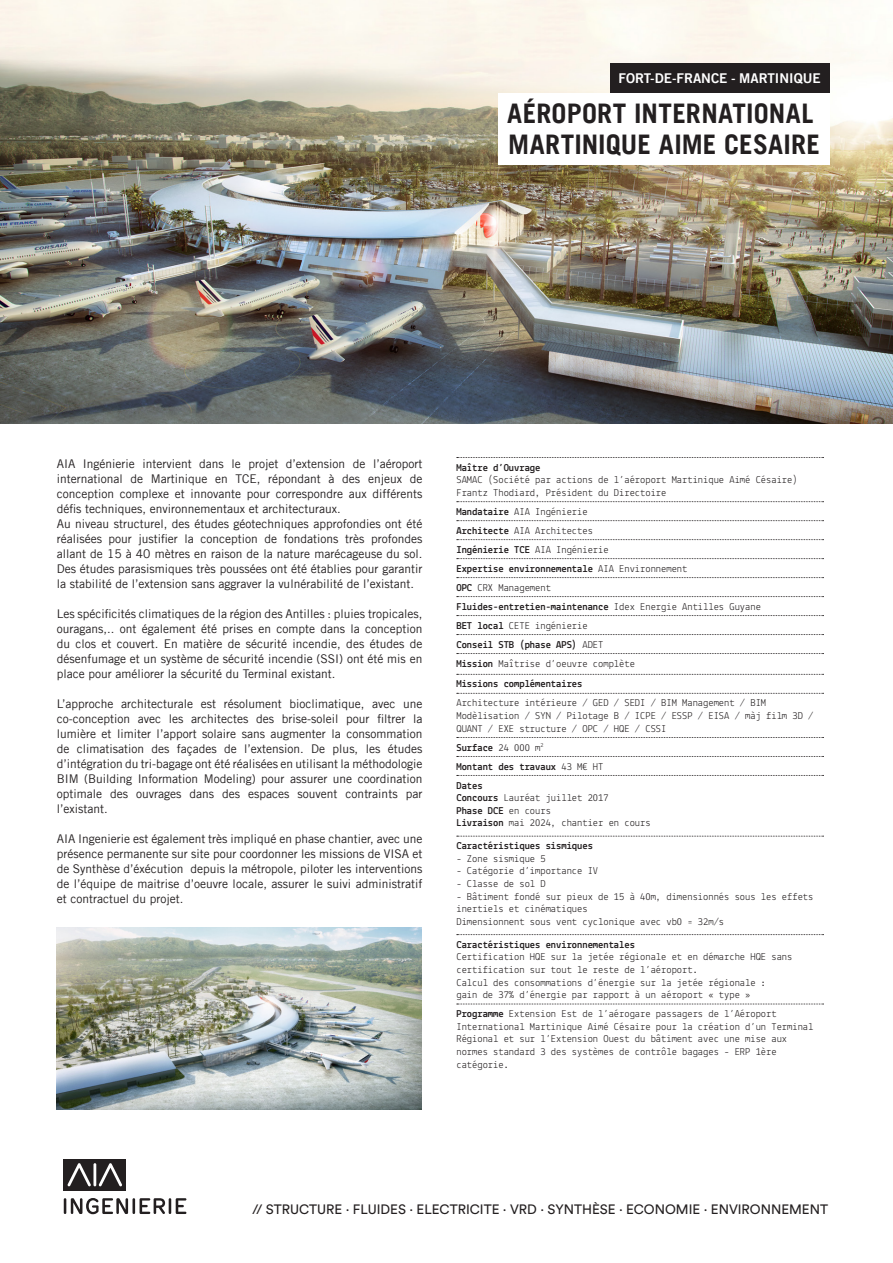
<style>
.page{position:relative;width:893px;height:1263px;background:#fff}
.page>*{position:absolute;margin:0;border:0;box-sizing:border-box;transform-origin:0 0}
.t1{font:700 27px "Trade Gothic LT";letter-spacing:.01em;color:#231f20}
.t2{font:13.5px "Circular Pro";color:#231f20}
.t3{font:13.5px "Trade Gothic LT Bold Two";color:#fff}
.t4{font:12px/15px "Trade Gothic LT";color:#231f20;text-align:justify}
.t5{font:10.5px/12.6px "Lekton";color:#231f20}
.t6{font:700 10.5px/19px "Lekton";color:#231f20}
.s1{font-weight:700}
.s2{font-weight:400}
</style>
<div class="page">
<div style="left:64px;top:1159px;width:62px;height:31px;background:#231f20"></div>
<svg style="left:67px;top:1163px;width:24px;height:23px"></svg>
<hr style="left:93px;top:1163px;width:3px;height:23px;background:#fff">
<svg style="left:99px;top:1163px;width:23px;height:23px"></svg>
<svg style="left:64px;top:1198px;width:122px;height:16px"></svg>
<img style="left:0;top:0;width:893px;height:423px">
<div style="left:610px;top:64px;width:219px;height:29px;background:#231f20"></div>
<svg style="left:457px;top:457px;width:366px;height:1px"></svg>
<svg style="left:457px;top:501px;width:366px;height:1px"></svg>
<svg style="left:457px;top:520px;width:366px;height:1px"></svg>
<svg style="left:457px;top:539px;width:366px;height:1px"></svg>
<svg style="left:457px;top:558px;width:366px;height:1px"></svg>
<svg style="left:457px;top:577px;width:366px;height:1px"></svg>
<svg style="left:457px;top:596px;width:366px;height:1px"></svg>
<svg style="left:457px;top:615px;width:366px;height:1px"></svg>
<svg style="left:457px;top:634px;width:366px;height:1px"></svg>
<svg style="left:457px;top:653px;width:366px;height:1px"></svg>
<svg style="left:457px;top:674px;width:366px;height:1px"></svg>
<svg style="left:457px;top:693px;width:366px;height:1px"></svg>
<svg style="left:457px;top:737px;width:366px;height:1px"></svg>
<svg style="left:457px;top:756px;width:366px;height:1px"></svg>
<svg style="left:457px;top:775px;width:366px;height:1px"></svg>
<svg style="left:457px;top:836px;width:366px;height:1px"></svg>
<svg style="left:457px;top:934px;width:366px;height:1px"></svg>
<svg style="left:457px;top:1004px;width:366px;height:1px"></svg>
<div style="left:498px;top:124px;width:331px;height:41px;background:#fff"></div>
<div style="left:498px;top:93px;width:331px;height:40px;background:#fff"></div>
<img style="left:57px;top:927px;width:364px;height:183px">
<p class="t3" style="left:618px;top:70px;width:204px">FORT-DE-FRANCE - MARTINIQUE</p>
<h1 class="t1" style="left:507px;top:97px;width:308px">AÉROPORT INTERNATIONAL</h1>
<h1 class="t1" style="left:508px;top:128px;width:313px">MARTINIQUE AIMÉ CÉSAIRE</h1>
<p class="t4" style="left:57px;top:456px;width:367px;text-align:left">AIA Ingénierie intervient dans le projet d’extension de l’aéroport international de Martinique en TCE, répondant à des enjeux de conception complexe et innovante pour correspondre aux différents défis techniques, environnementaux et architecturaux.<br>Au niveau structurel, des études géotechniques approfondies ont été réalisées pour justifier la conception de fondations très profondes allant de 15 à 40 mètres en raison de la nature marécageuse du sol.<br>Des études parasismiques très poussées ont été établies pour garantir la stabilité de l’extension sans aggraver la vulnérabilité de l’existant.</p>
<p class="t4" style="left:57px;top:606px;width:367px">Les spécificités climatiques de la région des Antilles : pluies tropicales, ouragans,.. ont également été prises en compte dans la conception du clos et couvert. En matière de sécurité incendie, des études de désenfumage et un système de sécurité incendie (SSI) ont été mis en place pour améliorer la sécurité du Terminal existant.</p>
<p class="t4" style="left:57px;top:696px;width:367px">L’approche architecturale est résolument bioclimatique, avec une co-conception avec les architectes des brise-soleil pour filtrer la lumière et limiter l’apport solaire sans augmenter la consommation de climatisation des façades de l’extension. De plus, les études d’intégration du tri-bagage ont été réalisées en utilisant la méthodologie BIM (Building Information Modeling) pour assurer une coordination optimale des ouvrages dans des espaces souvent contraints par l’existant.</p>
<p class="t4" style="left:57px;top:831px;width:367px">AIA Ingenierie est également très impliqué en phase chantier, avec une présence permanente sur site pour coordonner les missions de VISA et de Synthèse d’éxécution depuis la métropole, piloter les interventions de l’équipe de maitrise d’oeuvre locale, assurer le suivi administratif et contractuel du projet.</p>
<p class="t6" style="left:456px;top:457px;width:85px">Maître d’Ouvrage</p>
<p class="t5" style="left:456px;top:473px;width:343px">SAMAC (Société par actions de l’aéroport Martinique Aimé Césaire)<br>Frantz Thodiard, Président du Directoire</p>
<p class="t5" style="left:456px;top:502px;width:306px;line-height:19px"><span class="s1">Mandataire</span> AIA Ingénierie<br><span class="s1">Architecte</span> AIA Architectes<br><span class="s1">Ingénierie TCE</span> AIA Ingénierie<br><span class="s1">Expertise environnementale</span> AIA Environnement<br><span class="s1">OPC</span> CRX Management<br><span class="s1">Fluides-entretien-maintenance</span> Idex Energie Antilles Guyane <span class="s1">BET local</span> CETE ingénierie<br><span class="s1">Conseil STB (phase APS)</span> ADET<br><span class="s1">Mission</span> Maîtrise d’oeuvre complète</p>
<p class="t6" style="left:456px;top:674px;width:127px">Missions complémentaires</p>
<p class="t5" style="left:456px;top:696px;width:358px">Architecture intérieure / GED / SEDI / BIM Management / BIM<br>Modèlisation / SYN / Pilotage B / ICPE / ESSP / EISA / màj film 3D /<br>QUANT / EXE structure / OPC / HQE / CSSI</p>
<p class="t6" style="left:456px;top:737px;width:148px">Surface <span class="s2">24 000 m</span><sup>2<br></sup>Montant des travaux <span class="s2">43 M€ HT<br></span>Dates</p>
<p class="t5" style="left:456px;top:791px;width:196px"><span class="s1">Concours</span> Lauréat juillet 2017<br><span class="s1">Phase DCE</span> en cours<br><span class="s1">Livraison</span> mai 2024, chantier en cours</p>
<p class="t6" style="left:456px;top:836px;width:138px">Caractéristiques sismiques</p>
<p class="t5" style="left:456px;top:852px;width:91px">- Zone sismique 5</p>
<p class="t5" style="left:456px;top:864px;width:143px">- Catégorie d’importance IV</p>
<p class="t5" style="left:456px;top:877px;width:91px">- Classe de sol D</p>
<p class="t5" style="left:456px;top:890px;width:358px">- Bâtiment fondé sur pieux de 15 à 40m, dimensionnés sous les effets inertiels et cinématiques<br>Dimensionnent sous vent cyclonique avec vb0 = 32m/s</p>
<p class="t6" style="left:456px;top:934px;width:180px">Caractéristiques environnementales</p>
<p class="t5" style="left:456px;top:950px;width:337px">Certification HQE sur la jetée régionale et en démarche HQE sans certification sur tout le reste de l’aéroport.<br>Calcul des consommations d’énergie sur la jetée régionale :<br>gain de 37% d’énergie par rapport à un aéroport « type »</p>
<p class="t5" style="left:456px;top:1007px;width:358px"><span class="s1">Programme</span> Extension Est de l’aérogare passagers de l’Aéroport International Martinique Aimé Césaire pour la création d’un Terminal Régional et sur l’Extension Ouest du bâtiment avec une mise aux normes standard 3 des systèmes de contrôle bagages - ERP 1ère catégorie.</p>
<p class="t2" style="left:253px;top:1200px;width:577px">// STRUCTURE · FLUIDES · ELECTRICITE · VRD · SYNTHÈSE · ECONOMIE · ENVIRONNEMENT</p>
</div>
